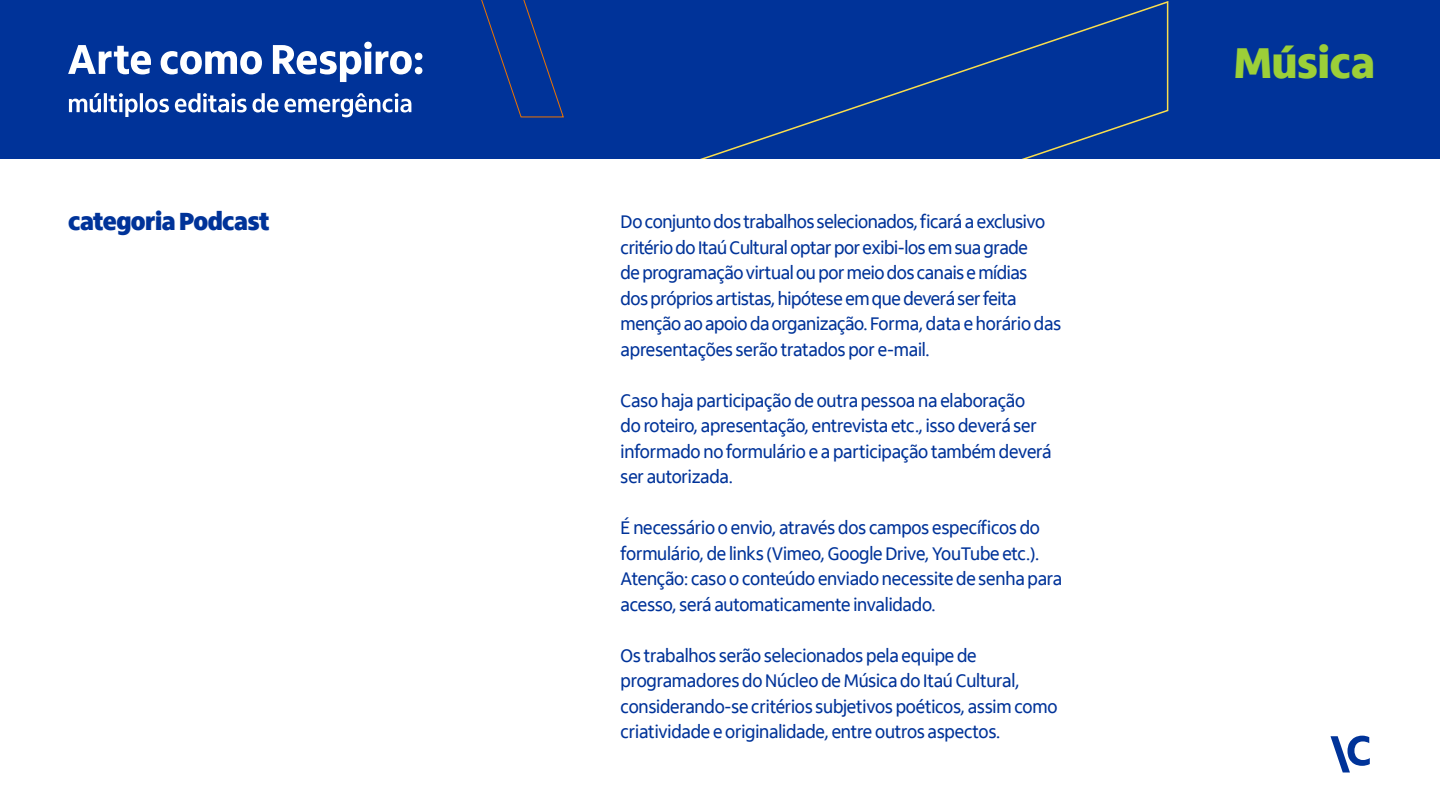
<style>
.page{position:relative;width:1440px;height:810px;background:#fff}
.page>*{position:absolute;margin:0;border:0;box-sizing:border-box;transform-origin:0 0}
.t1{font:800 44.25px "Itau Display";color:#9ccf38}
.t2{font:900 25.5px "Itau Display";letter-spacing:-.02em;color:#039}
.t3{font:18.75px/25.5px "Itau Display";letter-spacing:-.01em;color:#039}
</style>
<div class="page">
<div style="left:0;top:0;width:1440px;height:159px;background:#039"></div>
<svg style="left:700px;top:1px;width:469px;height:158px"></svg>
<svg style="left:481px;top:0;width:83px;height:118px"></svg>
<svg style="left:69px;top:93px;width:342px;height:24px"></svg>
<svg style="left:68px;top:42px;width:354px;height:40px"></svg>
<svg style="left:1330px;top:736px;width:40px;height:36px"></svg>
<h2 class="t2" style="left:68px;top:206px;width:203px">categoria Podcast</h2>
<p class="t3" style="left:621px;top:210px;width:442px">Do conjunto dos trabalhos selecionados, ficará a exclusivo critério do Itaú Cultural optar por exibi-los em sua grade<br>de programação virtual ou por meio dos canais e mídias<br>dos próprios artistas, hipótese em que deverá ser feita menção ao apoio da organização. Forma, data e horário das apresentações serão tratados por e-mail.</p>
<p class="t3" style="left:621px;top:388px;width:433px">Caso haja participação de outra pessoa na elaboração<br>do roteiro, apresentação, entrevista etc., isso deverá ser informado no formulário e a participação também deverá ser autorizada.</p>
<p class="t3" style="left:621px;top:516px;width:443px">É necessário o envio, através dos campos específicos do formulário, de links (Vimeo, Google Drive, YouTube etc.).<br>Atenção: caso o conteúdo enviado necessite de senha para acesso, será automaticamente invalidado.</p>
<p class="t3" style="left:621px;top:643px;width:438px">Os trabalhos serão selecionados pela equipe de programadores do Núcleo de Música do Itaú Cultural, considerando-se critérios subjetivos poéticos, assim como criatividade e originalidade, entre outros aspectos.</p>
<h1 class="t1" style="left:1234px;top:38px;width:142px">Música</h1>
</div>
